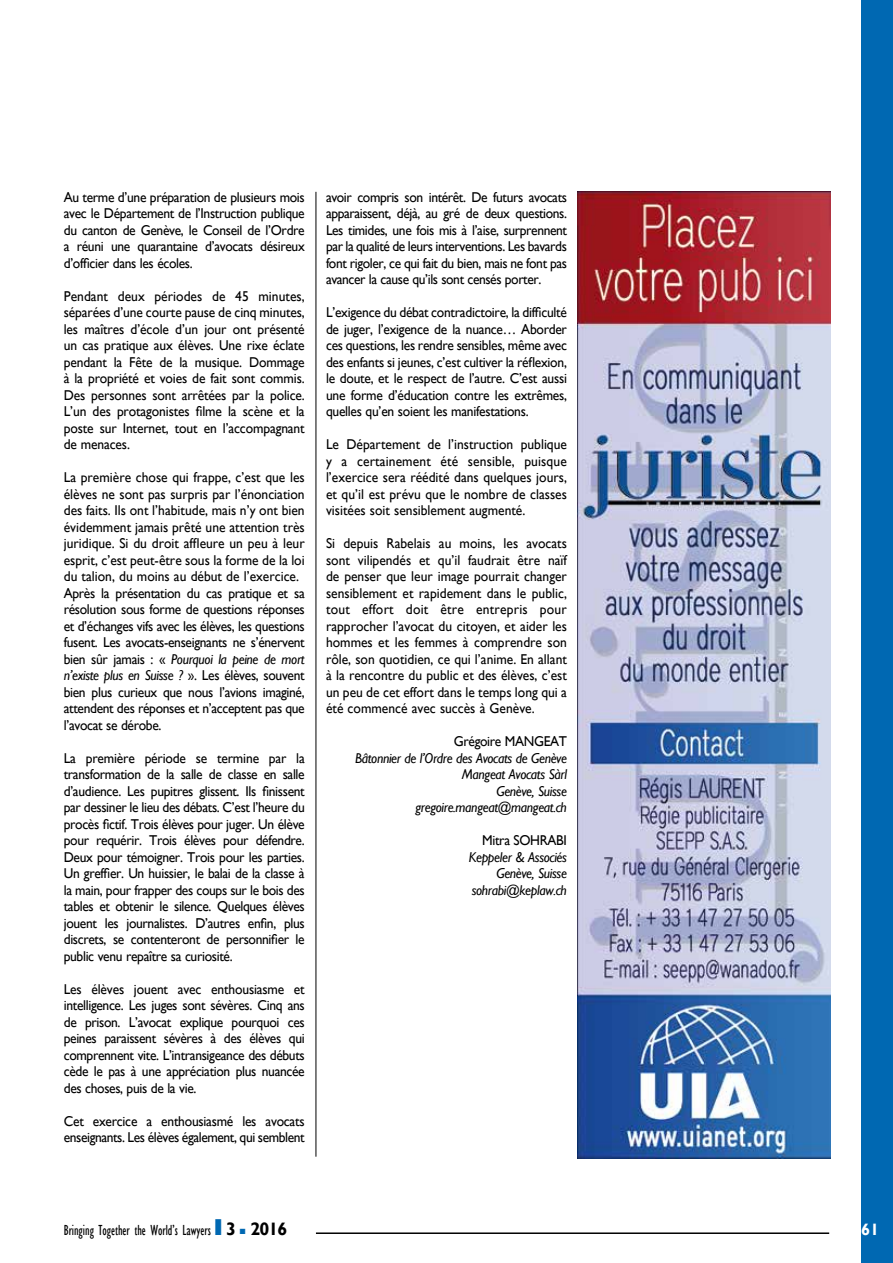
<style>
.page{position:relative;width:893px;height:1263px;background:#fff}
.page>*{position:absolute;margin:0;border:0;box-sizing:border-box;transform-origin:0 0}
.t1{font:700 18px "Gill Sans";color:#000}
.t2{font:700 16.5px "Gill Sans";color:#fff}
.t3{font:condensed 15px "Gill Sans";color:#000;scale:.85 1}
.t4{font:14.25px/16.5px "Gill Sans";letter-spacing:-.025em;color:#000;text-align:justify;scale:.95 1}
.t5{font:italic 14.25px/16.5px "Gill Sans";letter-spacing:-.025em;color:#000;text-align:right;scale:.95 1}
.s1{font-style:italic}
.s2{font-family:"Futura";font-weight:800;font-stretch:normal;font-size:21px;color:#0068b2}
.s3{font-weight:700;font-stretch:normal;font-size:18px}
.s4{color:#0068b2}
</style>
<div class="page">
<div style="left:861px;top:0;width:32px;height:1263px;background:#0068b2"></div>
<hr style="left:316px;top:1232px;width:513px;height:2px;background:#000">
<hr style="left:316px;top:192px;width:1px;height:965px;background:#000">
<img style="left:578px;top:192px;width:252px;height:966px">
<p class="t4" style="left:64px;top:189px;width:255px">Au terme d’une préparation de plusieurs mois avec le Département de l’Instruction publique du canton de Genève, le Conseil de l’Ordre a réuni une quarantaine d’avocats désireux d’officier dans les écoles.</p>
<p class="t4" style="left:64px;top:288px;width:255px">Pendant deux périodes de 45 minutes, séparées d’une courte pause de cinq minutes, les maîtres d’école d’un jour ont présenté un cas pratique aux élèves. Une rixe éclate pendant la Fête de la musique. Dommage à la propriété et voies de fait sont commis.<br>Des personnes sont arrêtées par la police.<br>L’un des protagonistes filme la scène et la poste sur Internet, tout en l’accompagnant de menaces.</p>
<p class="t4" style="left:64px;top:469px;width:255px;text-align:left">La première chose qui frappe, c’est que les élèves ne sont pas surpris par l’énonciation des faits. Ils ont l’habitude, mais n’y ont bien évidemment jamais prêté une attention très juridique. Si du droit affleure un peu à leur esprit, c’est peut-être sous la forme de la loi du talion, du moins au début de l’exercice.<br>Après la présentation du cas pratique et sa résolution sous forme de questions réponses et d’échanges vifs avec les élèves, les questions fusent. Les avocats-enseignants ne s’énervent bien sûr jamais : « <span class="s1">Pourquoi la peine de mort n’existe plus en Suisse ?</span> ». Les élèves, souvent bien plus curieux que nous l’avions imaginé, attendent des réponses et n’acceptent pas que l’avocat se dérobe.</p>
<p class="t4" style="left:64px;top:750px;width:255px">La première période se termine par la transformation de la salle de classe en salle d’audience. Les pupitres glissent. Ils finissent par dessiner le lieu des débats. C’est l’heure du procès fictif. Trois élèves pour juger. Un élève pour requérir. Trois élèves pour défendre.<br>Deux pour témoigner. Trois pour les parties.<br>Un greffier. Un huissier, le balai de la classe à la main, pour frapper des coups sur le bois des tables et obtenir le silence. Quelques élèves jouent les journalistes. D’autres enfin, plus discrets, se contenteront de personnifier le public venu repaître sa curiosité.</p>
<p class="t4" style="left:64px;top:981px;width:255px">Les élèves jouent avec enthousiasme et intelligence. Les juges sont sévères. Cinq ans de prison. L’avocat explique pourquoi ces peines paraissent sévères à des élèves qui comprennent vite. L’intransigeance des débuts cède le pas à une appréciation plus nuancée des choses, puis de la vie.</p>
<p class="t4" style="left:64px;top:1113px;width:255px">Cet exercice a enthousiasmé les avocats enseignants. Les élèves également, qui semblent</p>
<p class="t4" style="left:326px;top:189px;width:255px">avoir compris son intérêt. De futurs avocats apparaissent, déjà, au gré de deux questions.<br>Les timides, une fois mis à l’aise, surprennent par la qualité de leurs interventions. Les bavards font rigoler, ce qui fait du bien, mais ne font pas avancer la cause qu’ils sont censés porter.</p>
<p class="t4" style="left:326px;top:304px;width:255px">L’exigence du débat contradictoire, la difficulté de juger, l’exigence de la nuance… Aborder ces questions, les rendre sensibles, même avec des enfants si jeunes, c’est cultiver la réflexion, le doute, et le respect de l’autre. C’est aussi une forme d’éducation contre les extrêmes, quelles qu’en soient les manifestations.</p>
<p class="t4" style="left:326px;top:436px;width:255px">Le Département de l’instruction publique y a certainement été sensible, puisque l’exercice sera réédité dans quelques jours, et qu’il est prévu que le nombre de classes visitées soit sensiblement augmenté.</p>
<p class="t4" style="left:326px;top:535px;width:255px">Si depuis Rabelais au moins, les avocats sont vilipendés et qu’il faudrait être naïf de penser que leur image pourrait changer sensiblement et rapidement dans le public, tout effort doit être entrepris pour rapprocher l’avocat du citoyen, et aider les hommes et les femmes à comprendre son rôle, son quotidien, ce qui l’anime. En allant à la rencontre du public et des élèves, c’est un peu de cet effort dans le temps long qui a été commencé avec succès à Genève.</p>
<p class="t4" style="left:454px;top:733px;width:121px">Grégoire MANGEAT</p>
<p class="t5" style="left:355px;top:750px;width:224px">Bâtonnier de l’Ordre des Avocats de Genève<br>Mangeat Avocats Sàrl<br>Genève, Suisse gregoire.mangeat@mangeat.ch</p>
<p class="t4" style="left:482px;top:833px;width:91px">Mitra SOHRABI</p>
<p class="t5" style="left:469px;top:849px;width:105px">Keppeler &amp; Associés<br>Genève, Suisse sohrabi@keplaw.ch</p>
<p class="t3" style="left:64px;top:1221px;width:204px">Bringing Together the World’s Lawyers <span class="s2">I</span> <span class="s3">3</span></p>
<p class="t1" style="left:240px;top:1218px;width:49px"><span class="s4">■</span> 2016</p>
<p class="t2" style="left:861px;top:1219px;width:20px">61</p>
</div>
